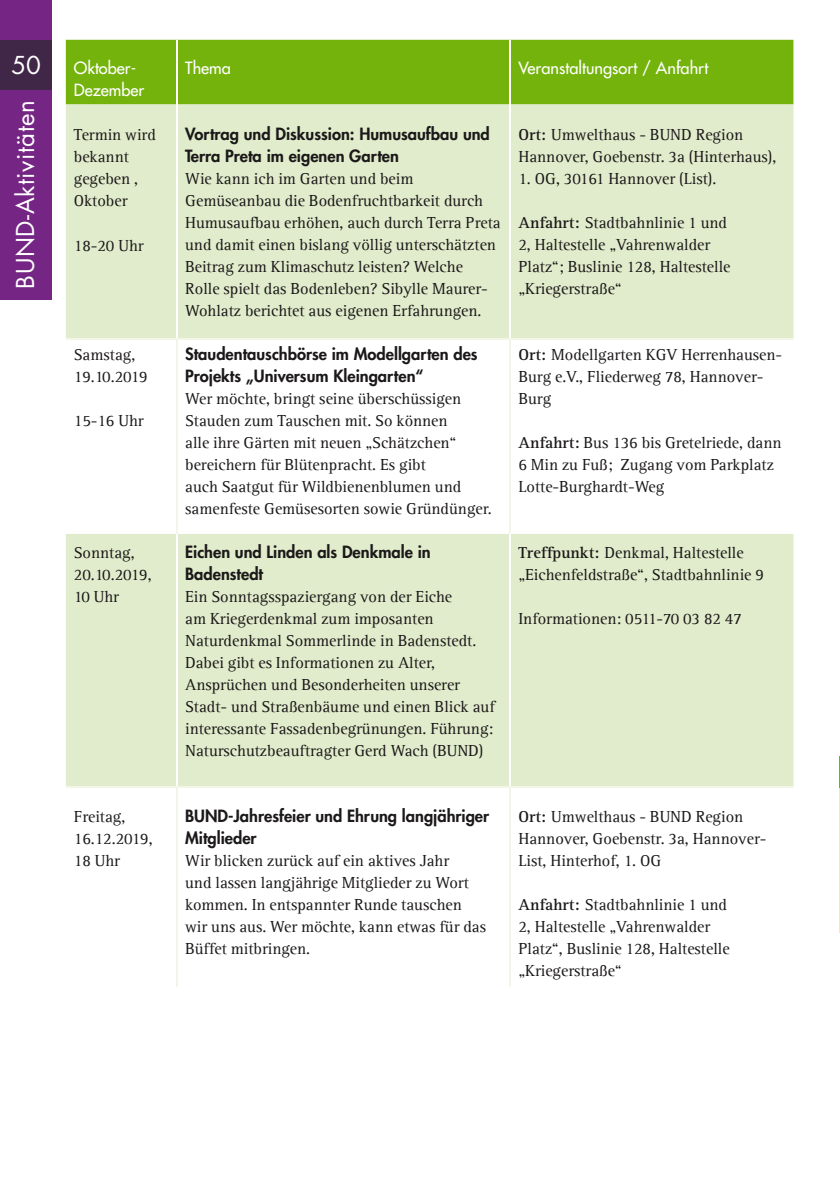
<style>
.page{position:relative;width:840px;height:1191px;background:#fff}
.page>*{position:absolute;margin:0;border:0;box-sizing:border-box;transform-origin:0 0}
.t1{font:24px "Futura CE";letter-spacing:.025em;color:#fff}
.t2{font:16.4px/22px "Agfa Rotis Serif";color:#1b1819}
.t3{font:800 16.4px/22px "Futura";color:#1b1819}
.t4{font:500 16.4px/22px "Futura CE";color:#fff}
.s1{font-weight:700}
</style>
<div class="page">
<div style="left:66px;top:40px;width:727px;height:64px;background:#74b30c"></div>
<svg style="left:66px;top:104px;width:727px;height:682px;fill:#e0eccb"></svg>
<hr style="left:176px;top:40px;width:2px;height:64px;background:#fff">
<hr style="left:509px;top:40px;width:2px;height:64px;background:#fff">
<hr style="left:176px;top:104px;width:2px;height:234px;background:#fff">
<hr style="left:509px;top:104px;width:2px;height:234px;background:#fff">
<hr style="left:176px;top:534px;width:2px;height:252px;background:#fff">
<hr style="left:509px;top:534px;width:2px;height:252px;background:#fff">
<hr style="left:66px;top:338px;width:111px;height:1px;background:#f2f6e7">
<hr style="left:177px;top:338px;width:333px;height:1px;background:#f2f6e7">
<hr style="left:176px;top:339px;width:2px;height:195px;background:#f2f6e7">
<hr style="left:510px;top:338px;width:283px;height:1px;background:#f2f6e7">
<hr style="left:509px;top:339px;width:2px;height:195px;background:#f2f6e7">
<hr style="left:66px;top:786px;width:111px;height:1px;background:#f2f6e7">
<hr style="left:177px;top:786px;width:333px;height:1px;background:#f2f6e7">
<hr style="left:176px;top:787px;width:2px;height:199px;background:#f2f6e7">
<hr style="left:510px;top:786px;width:283px;height:1px;background:#f2f6e7">
<hr style="left:509px;top:787px;width:2px;height:199px;background:#f2f6e7">
<hr style="left:838px;top:760px;width:1px;height:172px;background:#f1e7cd">
<hr style="left:838px;top:756px;width:1px;height:32px;background:#74b30c">
<div style="left:0;top:0;width:51px;height:300px;background:#752584"></div>
<div style="left:0;top:40px;width:51px;height:49px;background:#402647"></div>
<h1 class="t1" style="left:11px;top:50px;width:31px">50</h1>
<h1 class="t1" style="left:10px;top:288px;width:190px;rotate:-90deg">BUND-Aktivitäten</h1>
<p class="t4" style="left:74px;top:57px;width:72px">Oktober-<br>Dezember</p>
<p class="t4" style="left:185px;top:57px;width:47px">Thema</p>
<p class="t4" style="left:518px;top:57px;width:191px">Veranstaltungsort / Anfahrt</p>
<p class="t2" style="left:74px;top:124px;width:83px">Termin wird bekannt gegeben ,<br>Oktober</p>
<p class="t2" style="left:74px;top:234px;width:71px">18-20 Uhr</p>
<p class="t3" style="left:185px;top:123px;width:306px">Vortrag und Diskussion: Humusaufbau und<br>Terra Preta im eigenen Garten</p>
<p class="t2" style="left:185px;top:168px;width:317px">Wie kann ich im Garten und beim Gemüseanbau die Bodenfruchtbarkeit durch Humusaufbau erhöhen, auch durch Terra Preta und damit einen bislang völlig unterschätzten Beitrag zum Klimaschutz leisten? Welche Rolle spielt das Bodenleben? Sibylle Maurer-Wohlatz berichtet aus eigenen Erfahrungen.</p>
<p class="t2" style="left:518px;top:124px;width:259px"><span class="s1">Ort:</span> Umwelthaus - BUND Region<br>Hannover, Goebenstr. 3a (Hinterhaus),</p>
<p class="t2" style="left:518px;top:168px;width:199px">1. OG, 30161 Hannover (List).</p>
<p class="t2" style="left:518px;top:212px;width:213px"><span class="s1">Anfahrt:</span> Stadtbahnlinie 1 und<br>2, Haltestelle „Vahrenwalder<br>Platz“; Buslinie 128, Haltestelle „Kriegerstraße“</p>
<p class="t2" style="left:74px;top:344px;width:75px">Samstag,<br>19.10.2019</p>
<p class="t2" style="left:74px;top:410px;width:71px">15-16 Uhr</p>
<p class="t3" style="left:185px;top:343px;width:294px">Staudentauschbörse im Modellgarten des<br>Projekts „Universum Kleingarten“</p>
<p class="t2" style="left:185px;top:388px;width:308px">Wer möchte, bringt seine überschüssigen Stauden zum Tauschen mit. So können<br>alle ihre Gärten mit neuen „Schätzchen“ bereichern für Blütenpracht. Es gibt<br>auch Saatgut für Wildbienenblumen und samenfeste Gemüsesorten sowie Gründünger.</p>
<p class="t2" style="left:74px;top:542px;width:79px">Sonntag,<br>20.10.2019,<br>10 Uhr</p>
<p class="t3" style="left:185px;top:541px;width:247px">Eichen und Linden als Denkmale in<br>Badenstedt</p>
<p class="t2" style="left:185px;top:586px;width:311px">Ein Sonntagsspaziergang von der Eiche<br>am Kriegerdenkmal zum imposanten Naturdenkmal Sommerlinde in Badenstedt.<br>Dabei gibt es Informationen zu Alter, Ansprüchen und Besonderheiten unserer Stadt- und Straßenbäume und einen Blick auf interessante Fassadenbegrünungen. Führung:<br>Naturschutzbeauftragter Gerd Wach (BUND)</p>
<p class="t2" style="left:74px;top:806px;width:80px">Freitag,<br>16.12.2019,<br>18 Uhr</p>
<p class="t3" style="left:185px;top:805px;width:305px">BUND-Jahresfeier und Ehrung langjähriger<br>Mitglieder</p>
<p class="t2" style="left:185px;top:850px;width:302px">Wir blicken zurück auf ein aktives Jahr<br>und lassen langjährige Mitglieder zu Wort kommen. In entspannter Runde tauschen wir uns aus. Wer möchte, kann etwas für das Büffet mitbringen.</p>
<p class="t2" style="left:518px;top:344px;width:265px"><span class="s1">Ort:</span> Modellgarten KGV Herrenhausen-<br>Burg e.V., Fliederweg 78, Hannover-<br>Burg</p>
<p class="t2" style="left:518px;top:432px;width:264px"><span class="s1">Anfahrt:</span> Bus 136 bis Gretelriede, dann<br>6 Min zu Fuß; Zugang vom Parkplatz<br>Lotte-Burghardt-Weg</p>
<p class="t2" style="left:518px;top:542px;width:247px"><span class="s1">Treffpunkt:</span> Denkmal, Haltestelle „Eichenfeldstraße“, Stadtbahnlinie 9</p>
<p class="t2" style="left:518px;top:608px;width:225px">Informationen: 0511-70 03 82 47</p>
<p class="t2" style="left:518px;top:806px;width:249px"><span class="s1">Ort:</span> Umwelthaus - BUND Region<br>Hannover, Goebenstr. 3a, Hannover-<br>List, Hinterhof, 1. OG</p>
<p class="t2" style="left:518px;top:894px;width:212px"><span class="s1">Anfahrt:</span> Stadtbahnlinie 1 und<br>2, Haltestelle „Vahrenwalder<br>Platz“, Buslinie 128, Haltestelle „Kriegerstraße“</p>
</div>
